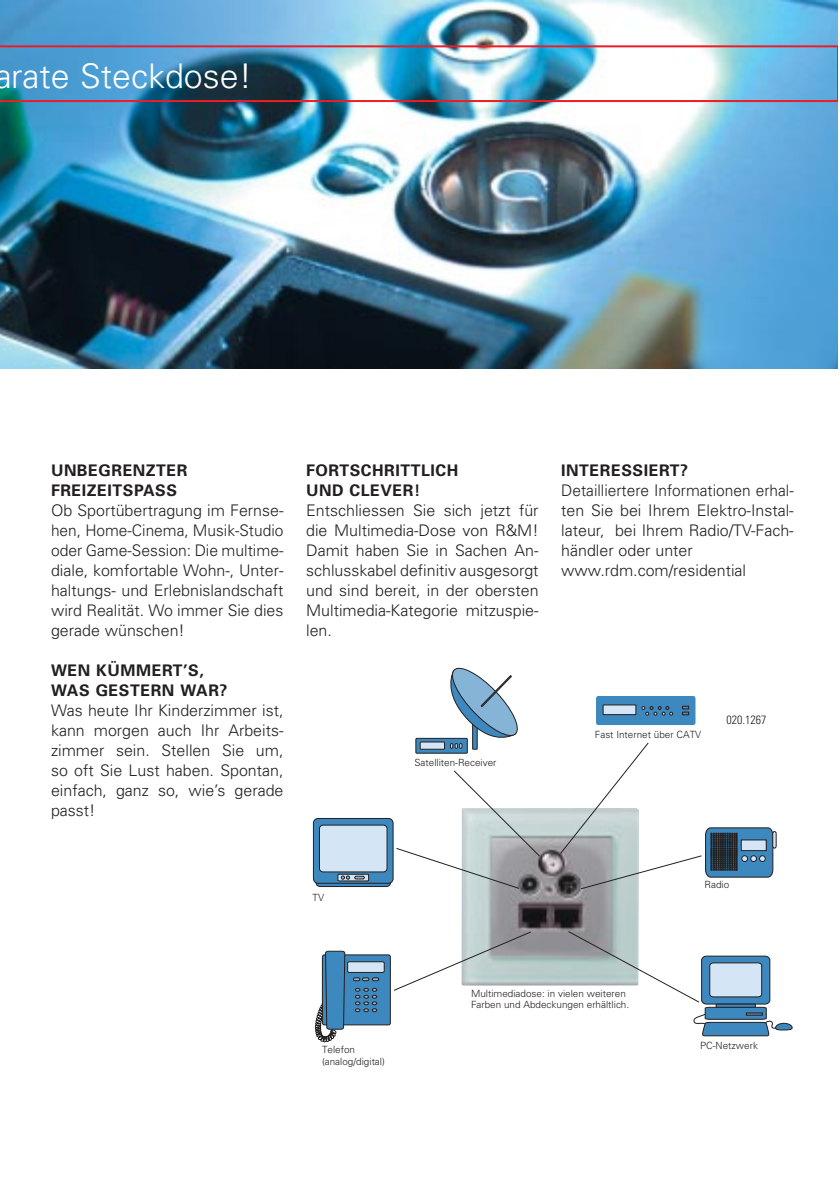
<style>
.page{position:relative;width:840px;height:1190px;background:#fff}
.page>*{position:absolute;margin:0;border:0;box-sizing:border-box;transform-origin:0 0}
.t1{font:300 34px "Univers";color:#fff}
.t2{font:300 16px/20px "Univers";color:#231f1f;text-align:justify}
.t3{font:700 16px/20px "Univers";letter-spacing:.035em;color:#231f1f}
.t4{font:300 condensed 12px "Univers";color:#231f1f}
.t5{font:300 10px/11.8px "Univers";color:#231f1f}
</style>
<div class="page">
<img style="left:462px;top:808px;width:177px;height:123px">
<svg style="left:394px;top:931px;width:399px;height:106px"></svg>
<div style="left:322px;top:955px;width:68px;height:70px;background:#3d88be;border-radius:2px"></div>
<div style="left:322px;top:955px;width:69px;height:70px;border:1px solid #231f1f;border-radius:2px"></div>
<div style="left:348px;top:962px;width:36px;height:10px;background:#d4e6f6"></div>
<div style="left:347px;top:961px;width:38px;height:12px;border:1px solid #231f1f"></div>
<svg style="left:315px;top:951px;width:30px;height:92px"></svg>
<svg style="left:355px;top:988px;width:22px;height:24px"></svg>
<svg style="left:353px;top:978px;width:26px;height:3px"></svg>
<svg style="left:396px;top:770px;width:145px;height:119px"></svg>
<div style="left:316px;top:840px;width:74px;height:47px;background:#3d88be;border-radius:4px"></div>
<div style="left:316px;top:839px;width:75px;height:48px;border:1px solid #231f1f;border-radius:4px"></div>
<svg style="left:313px;top:818px;width:80px;height:65px"></svg>
<div style="left:313px;top:818px;width:80px;height:66px;border:1px solid #231f1f;border-radius:5px"></div>
<div style="left:319px;top:825px;width:68px;height:47px;background:#d4e6f6;border-radius:4px"></div>
<div style="left:319px;top:825px;width:68px;height:47px;border:1px solid #231f1f;border-radius:4px"></div>
<svg style="left:337px;top:874px;width:32px;height:8px"></svg>
<hr style="left:773px;top:832px;width:3px;height:16px;background:#d4e6f6;border-radius:2px">
<div style="left:772px;top:831px;width:4px;height:17px;border:1px solid #231f1f;border-radius:2px"></div>
<svg style="left:416px;top:738px;width:51px;height:15px"></svg>
<div style="left:416px;top:738px;width:52px;height:15px;border:1px solid #231f1f"></div>
<div style="left:420px;top:742px;width:25px;height:7px;background:#d4e6f6"></div>
<div style="left:420px;top:742px;width:25px;height:8px;border:1px solid #231f1f"></div>
<svg style="left:441px;top:667px;width:77px;height:82px"></svg>
<div style="left:596px;top:696px;width:100px;height:29px;background:#3d88be;border-radius:2px"></div>
<div style="left:603px;top:705px;width:33px;height:10px;background:#d4e6f6"></div>
<div style="left:603px;top:705px;width:33px;height:10px;border:1px solid #231f1f"></div>
<svg style="left:642px;top:706px;width:31px;height:10px"></svg>
<svg style="left:682px;top:706px;width:7px;height:9px"></svg>
<svg style="left:559px;top:742px;width:214px;height:148px"></svg>
<img style="left:0;top:0;width:838px;height:369px">
<img style="left:0;top:45px;width:838px;height:57px">
<h1 class="t1" style="left:-6px;top:63px;width:259px">arate Steckdose!</h1>
<p class="t3" style="left:51px;top:462px;width:138px">UNBEGRENZTER<br>FREIZEITSPASS</p>
<p class="t2" style="left:51px;top:502px;width:234px">Ob Sportübertragung im Fernse&shy;hen, Home-Cinema, Musik-Studio oder Game-Session: Die multime&shy;diale, komfortable Wohn-, Unter&shy;haltungs- und Erlebnislandschaft wird Realität. Wo immer Sie dies gerade wünschen!</p>
<p class="t3" style="left:51px;top:662px;width:178px">WEN KÜMMERT’S,<br>WAS GESTERN WAR?</p>
<p class="t2" style="left:51px;top:702px;width:234px">Was heute Ihr Kinderzimmer ist, kann morgen auch Ihr Arbeits&shy;zimmer sein. Stellen Sie um, so oft Sie Lust haben. Spontan, einfach, ganz so, wie’s gerade passt!</p>
<p class="t3" style="left:306px;top:462px;width:154px">FORTSCHRITTLICH<br>UND CLEVER!</p>
<p class="t2" style="left:306px;top:502px;width:234px">Entschliessen Sie sich jetzt für die Multimedia-Dose von R&amp;M!<br>Damit haben Sie in Sachen An&shy;schlusskabel definitiv ausgesorgt und sind bereit, in der obersten Multimedia-Kategorie mitzuspie&shy;len.</p>
<p class="t3" style="left:561px;top:462px;width:129px">INTERESSIERT?</p>
<p class="t2" style="left:561px;top:482px;width:234px;text-align:left">Detailliertere Informationen erhal&shy;ten Sie bei Ihrem Elektro-Instal&shy;lateur, bei Ihrem Radio/TV-Fach&shy;händler oder unter www.rdm.com/residential</p>
<p class="t5" style="left:415px;top:757px;width:84px">Satelliten-Receiver</p>
<p class="t5" style="left:595px;top:729px;width:108px">Fast Internet über CATV</p>
<p class="t4" style="left:727px;top:715px;width:41px">020.1267</p>
<p class="t5" style="left:313px;top:892px;width:13px">TV</p>
<p class="t5" style="left:704px;top:880px;width:26px">Radio</p>
<p class="t5" style="left:322px;top:1045px;width:64px">Telefon (analog/digital)</p>
<p class="t5" style="left:471px;top:988px;width:160px">Multimediadose: in vielen weiteren<br>Farben und Abdeckungen erhältlich.</p>
<p class="t5" style="left:700px;top:1041px;width:59px">PC-Netzwerk</p>
</div>
